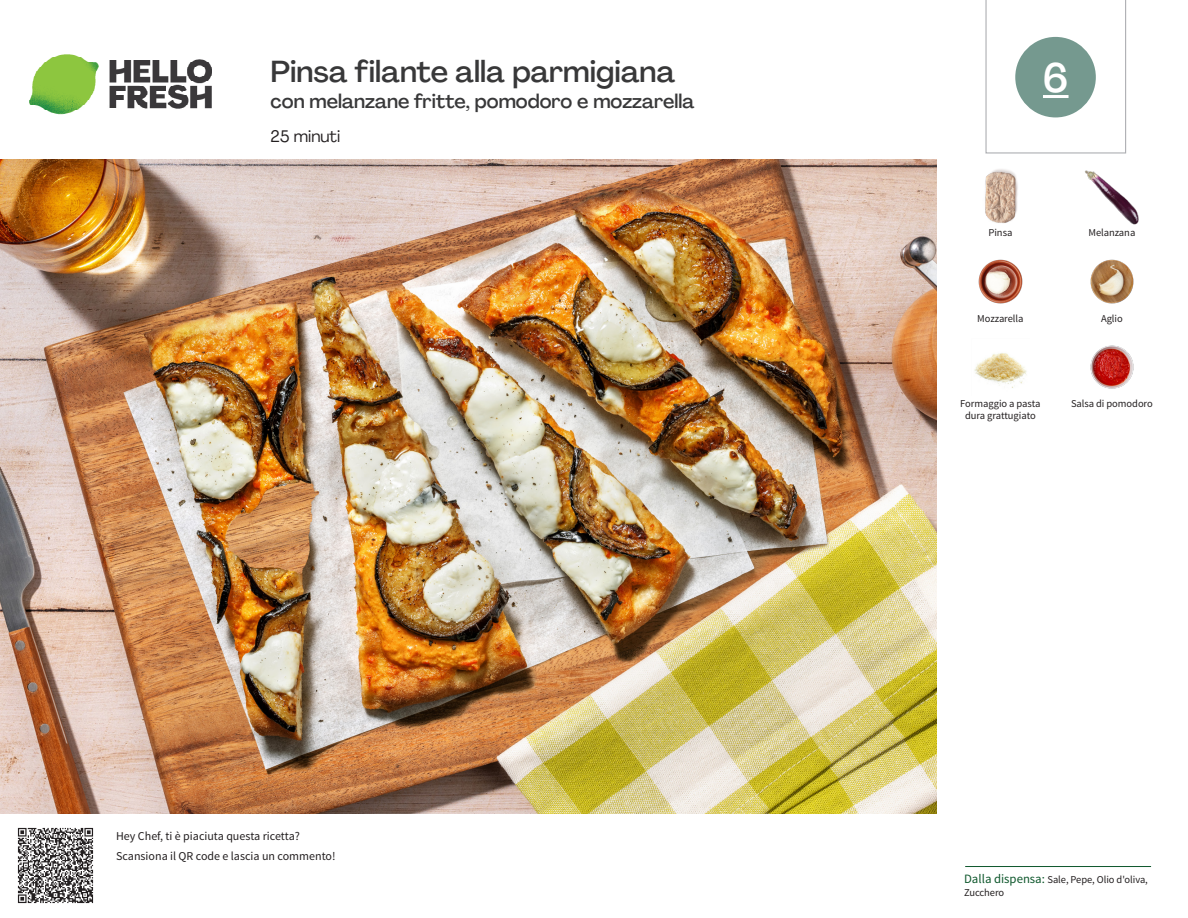
<style>
.page{position:relative;width:1188px;height:918px;background:#fff}
.page>*{position:absolute;margin:0;border:0;box-sizing:border-box;transform-origin:0 0}
._24_Recipe_Nr_Bag{font:500 40.5px "Agrandir";color:#fff}
._15_Titel_UK{font:500 30px "Agrandir";color:#383839}
._15_Titel_UK-2{font:500 19.5px "Agrandir";color:#383839}
._02_Box_Type{font:16.5px "Agrandir";color:#231f20}
._06_Before_Start{font:12px "Source Sans Pro";color:#231f20}
._18_FRONT_ingredients_UK{font:10.5px "Source Sans Pro";letter-spacing:-.005em;color:#231f20}
.t1{font:10.5px/13.5px "Source Sans Variable";letter-spacing:-.005em;color:#231f20}
.s1{font-family:"Source Sans Pro";font-size:12.75px;color:#0e572c}
</style>
<div class="page">
<img style="left:30px;top:54px;width:181px;height:61px">
<hr style="left:965px;top:866px;width:186px;height:1px;background:#0e572c">
<img style="left:0;top:159px;width:936px;height:655px">
<img style="left:1085px;top:170px;width:54px;height:55px">
<img style="left:985px;top:169px;width:33px;height:54px">
<img style="left:1090px;top:259px;width:44px;height:45px">
<img style="left:978px;top:259px;width:45px;height:45px">
<img style="left:1090px;top:345px;width:44px;height:44px">
<img style="left:974px;top:353px;width:53px;height:35px">
<img style="left:17px;top:827px;width:77px;height:77px">
<svg style="left:985px;top:0;width:141px;height:154px"></svg>
<p class="_15_Titel_UK" style="left:271px;top:53px;width:406px">Pinsa filante alla parmigiana</p>
<p class="_15_Titel_UK-2" style="left:271px;top:89px;width:425px">con melanzane fritte, pomodoro e mozzarella</p>
<p class="_02_Box_Type" style="left:271px;top:126px;width:71px">25 minuti</p>
<p class="_06_Before_Start" style="left:116px;top:829px;width:185px">Hey Chef, ti è piaciuta questa ricetta?</p>
<p class="_06_Before_Start" style="left:116px;top:848px;width:221px">Scansiona il QR code e lascia un commento!</p>
<p class="_24_Recipe_Nr_Bag" style="left:1043px;top:53px;width:27px">6</p>
<p class="_18_FRONT_ingredients_UK" style="left:988px;top:226px;width:25px">Pinsa</p>
<p class="_18_FRONT_ingredients_UK" style="left:1088px;top:226px;width:48px">Melanzana</p>
<p class="_18_FRONT_ingredients_UK" style="left:977px;top:312px;width:48px">Mozzarella</p>
<p class="_18_FRONT_ingredients_UK" style="left:1101px;top:312px;width:23px">Aglio</p>
<p class="_18_FRONT_ingredients_UK" style="left:960px;top:397px;width:82px">Formaggio a pasta</p>
<p class="_18_FRONT_ingredients_UK" style="left:1071px;top:397px;width:83px">Salsa di pomodoro</p>
<p class="_18_FRONT_ingredients_UK" style="left:965px;top:409px;width:72px">dura grattugiato</p>
<p class="t1" style="left:964px;top:873px;width:185px"><span class="s1">Dalla dispensa:</span> Sale, Pepe, Olio d'oliva,<br>Zucchero</p>
</div>
